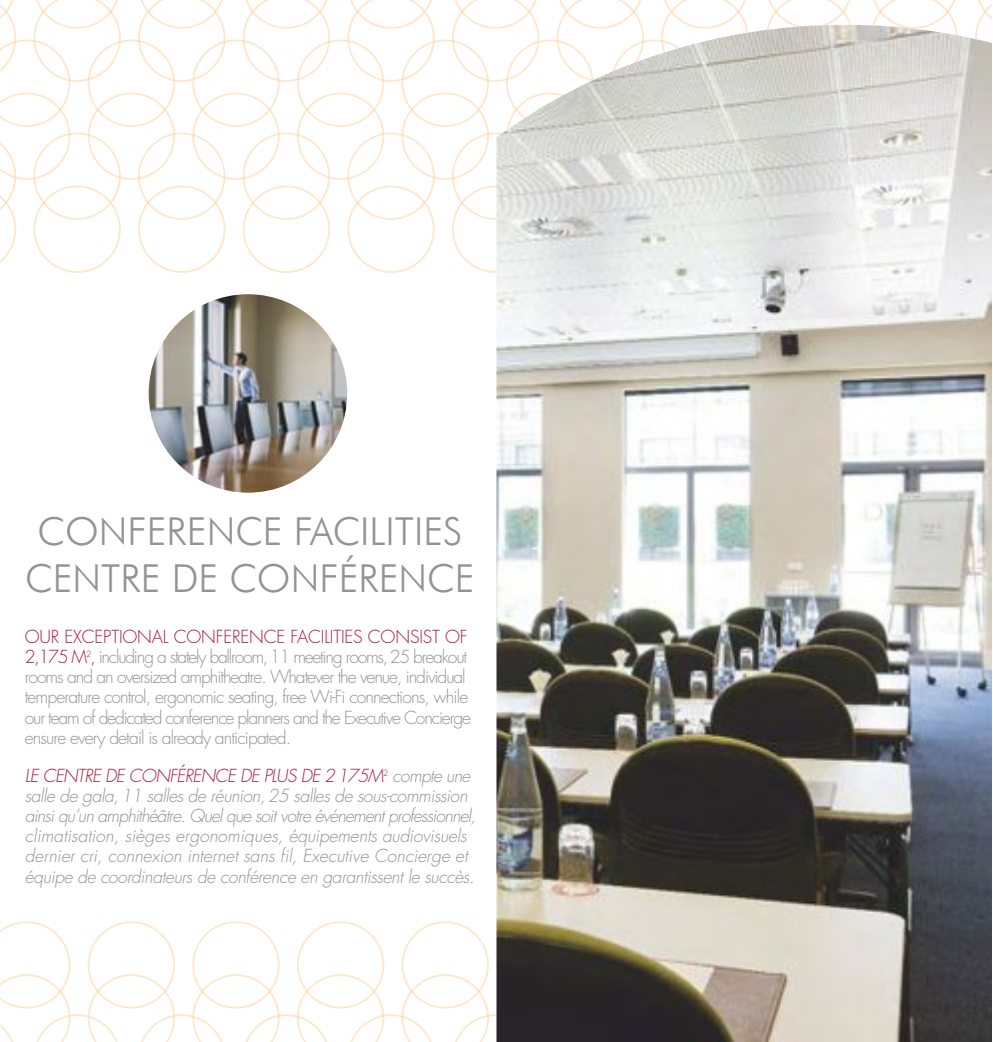
<style>
.page{position:relative;width:993px;height:1042px;background:#fff}
.page>*{position:absolute;margin:0;border:0;box-sizing:border-box;transform-origin:0 0}
.t1{font:300 38.5px/47.2px "Futura BT";color:#939393;text-align:center}
.t2{font:italic 300 17.5px/20.1px "Futura";letter-spacing:-.025em;color:#939393}
.t3{font:300 17.5px/20.1px "Futura";letter-spacing:-.06em;color:#939393}
.s1{color:#a91b37}
</style>
<div class="page">
<svg style="left:0;top:0;width:992px;height:273px"></svg>
<svg style="left:0;top:921px;width:992px;height:121px"></svg>
<img style="left:496px;top:25px;width:494px;height:1017px">
<img style="left:148px;top:294px;width:199px;height:199px;border-radius:50%">
<h1 class="t1" style="left:25px;top:507px;width:450px">CONFERENCE FACILITIES<br>CENTRE DE CONFÉRENCE</h1>
<p class="t3" style="left:25px;top:627px;width:447px"><span class="s1">OUR EXCEPTIONAL CONFERENCE FACILITIES CONSIST OF 2,175 M</span><sup>2</sup><span class="s1">,</span> including a stately ballroom, 11 meeting rooms, 25 breakout rooms and an oversized amphitheatre. Whatever the venue, individual temperature control, ergonomic seating, free Wi-Fi connections, while our team of dedicated conference planners and the Executive Concierge ensure every detail is already anticipated.</p>
<p class="t2" style="left:25px;top:766px;width:452px"><span class="s1">LE CENTRE DE CONFÉRENCE DE PLUS DE 2 175M</span><sup>2</sup> compte une salle de gala, 11 salles de réunion, 25 salles de sous-commission ainsi qu’un amphithéâtre. Quel que soit votre événement professionnel, climatisation, sièges ergonomiques, équipements audiovisuels dernier cri, connexion internet sans fil, Executive Concierge et équipe de coordinateurs de conférence en garantissent le succès.</p>
</div>
